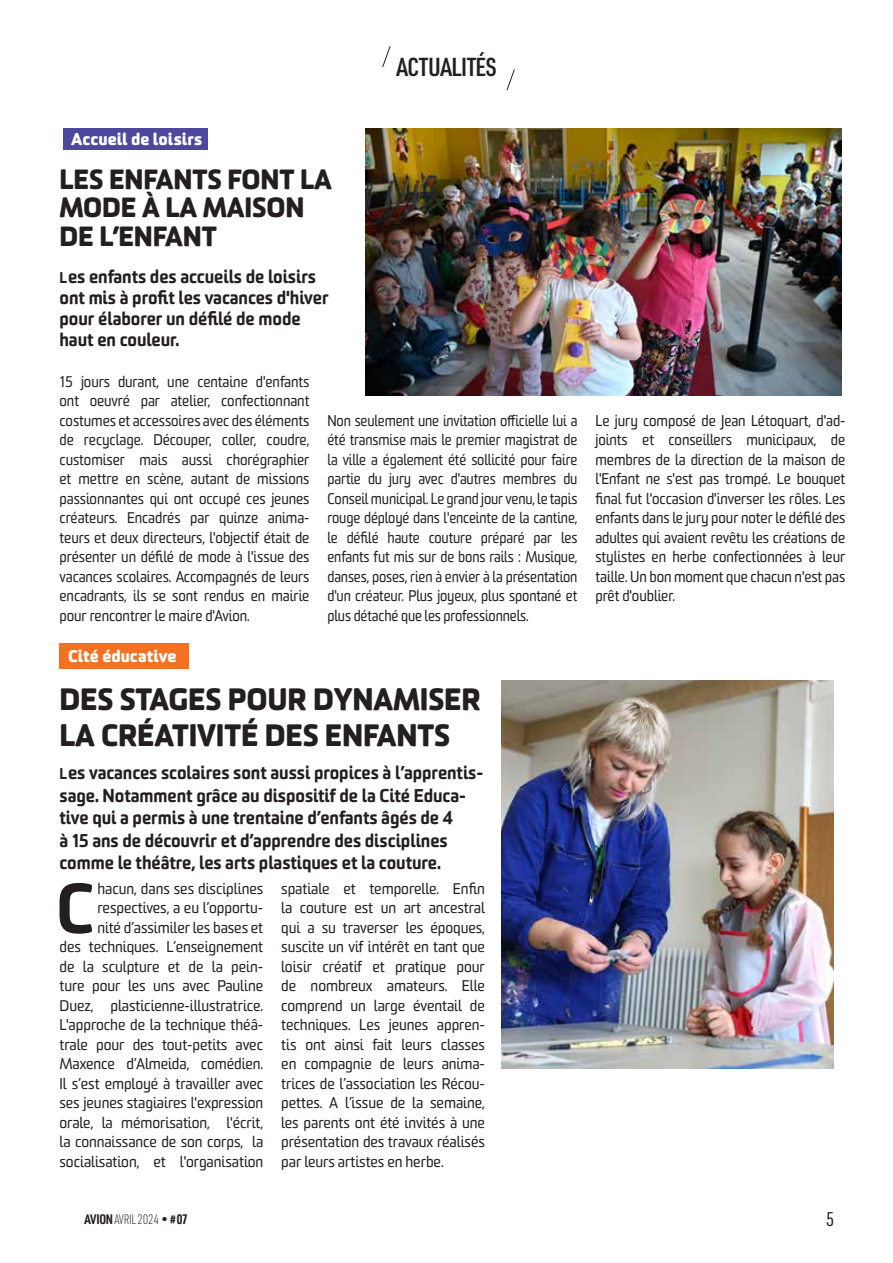
<style>
.page{position:relative;width:893px;height:1263px;background:#fff}
.page>*{position:absolute;margin:0;border:0;box-sizing:border-box;transform-origin:0 0}
.t1{font:900 68.4px "Sommet Rounded";color:#231f20;scale:.96 1}
.t2{font:800 30px/36px "Sommet Rounded";letter-spacing:-.005em;color:#231f20;scale:.96 1}
.t3{font:800 27px/28.5px "Sommet Rounded";letter-spacing:-.005em;color:#231f20;scale:.96 1}
.t4{font:600 25.5px "URWDIN Cond";letter-spacing:-.015em;color:#231f20}
.t5{font:19.5px "URWDIN Cond";color:#231f20}
.t6{font:900 18px/22.5px "Sommet Rounded";letter-spacing:-.005em;color:#231f20;scale:.96 1}
.t7{font:800 16.5px "Sommet Rounded";color:#fff}
.t8{font:15px/19.5px "Sommet Rounded";letter-spacing:-.005em;color:#231f20;text-align:right}
.t9{font:15px/19.5px "Sommet Rounded";letter-spacing:-.005em;color:#231f20;text-align:justify;scale:.95 1}
.t10{font:15px/19.5px "Sommet Rounded";letter-spacing:-.005em;color:#231f20;text-align:justify;scale:.92 1}
.t11{font:200 13.5px "URWDIN Cond";letter-spacing:-.025em;color:#231f20}
.s1{font-size:15px}
.s2{font-weight:700}
</style>
<div class="page">
<svg style="left:382px;top:46px;width:9px;height:21px"></svg>
<svg style="left:506px;top:69px;width:9px;height:22px"></svg>
<img style="left:502px;top:680px;width:331px;height:388px">
<div style="left:60px;top:643px;width:129px;height:25px;background:#f37121"></div>
<div style="left:63px;top:129px;width:144px;height:21px;background:#4b489e"></div>
<img style="left:366px;top:129px;width:476px;height:266px">
<h3 class="t4" style="left:396px;top:50px;width:102px">ACTUALITÉS</h3>
<p class="t7" style="left:71px;top:128px;width:133px">Accueil de loisirs</p>
<h3 class="t3" style="left:60px;top:164px;width:285px">LES ENFANTS FONT LA<br>MODE À LA MAISON<br>DE L’ENFANT</h3>
<p class="t6" style="left:60px;top:266px;width:282px;line-height:21px"><span class="s1">L</span>es enfants des accueils de loisirs ont mis à profit les vacances d'hiver pour élaborer un défilé de mode haut en couleur.</p>
<p class="t9" style="left:60px;top:372px;width:265px">15 jours durant, une centaine d'enfants ont oeuvré par atelier, confectionnant costumes et accessoires avec des éléments de recyclage. Découper, coller, coudre, customiser mais aussi chorégraphier et mettre en scène, autant de missions passionnantes qui ont occupé ces jeunes créateurs. Encadrés par quinze anima&shy;teurs et deux directeurs, l'objectif était de présenter un défilé de mode à l'issue des vacances scolaires. Accompagnés de leurs encadrants, ils se sont rendus en mairie pour rencontrer le maire d'Avion.</p>
<p class="t10" style="left:327px;top:411px;width:273px">Non seulement une invitation officielle lui a été transmise mais le premier magistrat de la ville a également été sollicité pour faire partie du jury avec d'autres membres du Conseil municipal. Le grand jour venu, le tapis rouge déployé dans l'enceinte de la cantine, le défilé haute couture préparé par les enfants fut mis sur de bons rails : Musique, danses, poses, rien à envier à la présentation d'un créateur. Plus joyeux, plus spontané et plus détaché que les professionnels.</p>
<p class="t9" style="left:595px;top:411px;width:265px">Le jury composé de Jean Létoquart, d'ad&shy;joints et conseillers municipaux, de membres de la direction de la maison de l'Enfant ne s'est pas trompé. Le bouquet final fut l'occasion d'inverser les rôles. Les enfants dans le jury pour noter le défilé des adultes qui avaient revêtu les créations de stylistes en herbe confectionnées à leur taille. Un bon moment que chacun n'est pas prêt d'oublier.</p>
<p class="t7" style="left:68px;top:645px;width:110px">Cité éducative</p>
<h2 class="t2" style="left:60px;top:680px;width:440px">DES STAGES POUR DYNAMISER<br>LA CRÉATIVITÉ DES ENFANTS</h2>
<p class="t6" style="left:60px;top:761px;width:443px"><span class="s1">L</span>es vacances scolaires sont aussi propices à l’apprentis&shy;sage. Notamment grâce au dispositif de la Cité Educa&shy;tive qui a permis à une trentaine d’enfants âgés de 4<br>à 15 ans de découvrir et d’apprendre des disciplines comme le théâtre, les arts plastiques et la couture.</p>
<h1 class="t1" style="left:56px;top:863px;width:41px">C</h1>
<p class="t8" style="left:60px;top:879px;width:205px">hacun, dans ses disciplines respectives, a eu l’opportu-<br>nité d’assimiler les bases et<br>des techniques. L’enseignement de la sculpture et de la pein&shy;ture pour les uns avec Pauline<br>Duez, plasticienne-illustratrice.<br>L'approche de la technique théâ&shy;trale pour des tout-petits avec<br>Maxence d’Almeida, comédien.<br>Il s’est employé à travailler avec ses jeunes stagiaires l'expression orale, la mémorisation, l'écrit, la connaissance de son corps, la socialisation, et l'organisation</p>
<p class="t8" style="left:281px;top:879px;width:205px;text-align:justify">spatiale et temporelle. Enfin la couture est un art ancestral qui a su traverser les époques, suscite un vif intérêt en tant que loisir créatif et pratique pour de nombreux amateurs. Elle comprend un large éventail de techniques. Les jeunes appren&shy;tis ont ainsi fait leurs classes en compagnie de leurs anima&shy;trices de l’association les Récou&shy;pettes. A l’issue de la semaine, les parents ont été invités à une présentation des travaux réalisés par leurs artistes en herbe.</p>
<p class="t11" style="left:85px;top:1210px;width:105px"><span class="s2">AVION</span> AVRIL 2024 • <span class="s2"># 07</span></p>
<h3 class="t5" style="left:826px;top:1206px;width:10px">5</h3>
</div>
